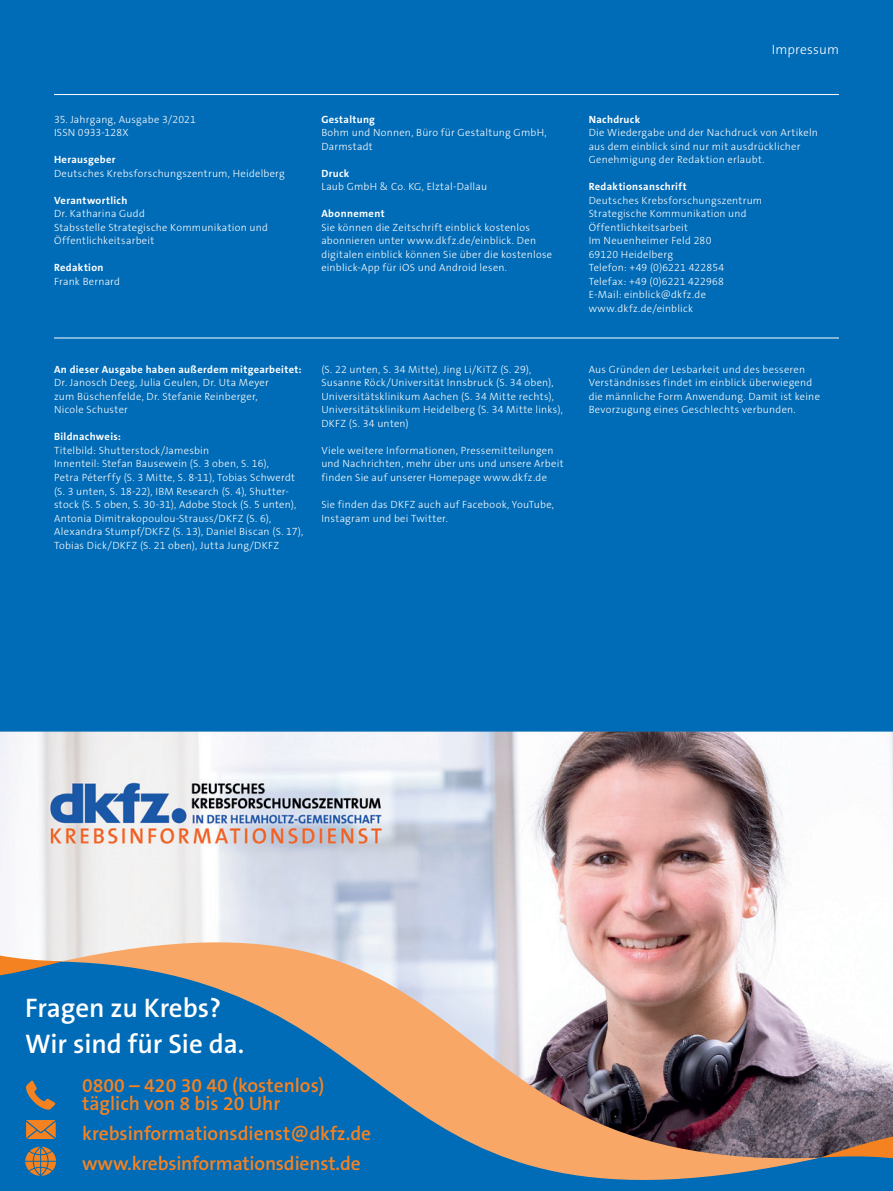
<style>
.page{position:relative;width:893px;height:1191px;background:#fff}
.page>*{position:absolute;margin:0;border:0;box-sizing:border-box;transform-origin:0 0}
.t1{font:600 27px/36px "The Sans B W6";color:#fff}
.t2{font:600 19.5px/18px "The Sans B W6";color:#f58220}
._00_rubrik{font:300 13.5px "The Sans Os F";letter-spacing:.01em;color:#fff}
._00_rubrik-2{font:300 10.5px/13.5px "The Sans Os F";letter-spacing:.025em;color:#fff}
._00_rubrik-3{font:700 10.5px "The Sans Os F";letter-spacing:.035em;color:#fff}
</style>
<div class="page">
<div style="left:1px;top:0;width:892px;height:1191px;background:#006bb6"></div>
<img style="left:0;top:731px;width:893px;height:213px">
<svg style="left:0;top:944px;width:893px;height:242px;fill:#fcfdfd"></svg>
<svg style="left:61px;top:863px;width:759px;height:323px"></svg>
<svg style="left:0;top:859px;width:63px;height:250px"></svg>
<svg style="left:25px;top:1146px;width:31px;height:29px"></svg>
<svg style="left:26px;top:1120px;width:30px;height:18px"></svg>
<img style="left:47px;top:779px;width:338px;height:68px">
<svg style="left:820px;top:1005px;width:73px;height:181px"></svg>
<hr style="left:54px;top:94px;width:785px;height:1px;background:#fff">
<hr style="left:54px;top:337px;width:785px;height:1px;background:#fff">
<p class="_00_rubrik-2" style="left:54px;top:112px;width:143px">35. Jahrgang, Ausgabe 3/2021</p>
<p class="_00_rubrik-2" style="left:54px;top:126px;width:76px">ISSN 0933-128X</p>
<p class="_00_rubrik-3" style="left:54px;top:153px;width:63px">Herausgeber</p>
<p class="_00_rubrik-2" style="left:54px;top:166px;width:232px">Deutsches Krebsforschungszentrum, Heidelberg</p>
<p class="_00_rubrik-3" style="left:54px;top:193px;width:75px">Verantwortlich</p>
<p class="_00_rubrik-2" style="left:54px;top:207px;width:92px">Dr. Katharina Gudd</p>
<p class="_00_rubrik-2" style="left:54px;top:220px;width:215px">Stabsstelle Strategische Kommunikation und<br>Öffentlichkeitsarbeit</p>
<p class="_00_rubrik-3" style="left:54px;top:261px;width:51px">Redaktion</p>
<p class="_00_rubrik-2" style="left:54px;top:274px;width:68px">Frank Bernard</p>
<p class="_00_rubrik-3" style="left:321px;top:112px;width:55px">Gestaltung</p>
<p class="_00_rubrik-2" style="left:321px;top:126px;width:227px">Bohm und Nonnen, Büro für Gestaltung GmbH,<br>Darmstadt</p>
<p class="_00_rubrik-3" style="left:321px;top:166px;width:30px">Druck</p>
<p class="_00_rubrik-2" style="left:321px;top:180px;width:167px">Laub GmbH &amp; Co. KG, Elztal-Dallau</p>
<p class="_00_rubrik-3" style="left:321px;top:207px;width:65px">Abonnement</p>
<p class="_00_rubrik-2" style="left:321px;top:220px;width:232px">Sie können die Zeitschrift einblick kostenlos abonnieren unter www.dkfz.de/einblick. Den digitalen einblick können Sie über die kostenlose einblick-App für iOS und Android lesen.</p>
<p class="_00_rubrik-3" style="left:54px;top:363px;width:249px">An dieser Ausgabe haben außerdem mitgearbeitet:</p>
<p class="_00_rubrik-2" style="left:54px;top:376px;width:216px">Dr. Janosch Deeg, Julia Geulen, Dr. Uta Meyer zum Büschenfelde, Dr. Stefanie Reinberger,<br>Nicole Schuster</p>
<p class="_00_rubrik-3" style="left:54px;top:430px;width:69px">Bildnachweis:</p>
<p class="_00_rubrik-2" style="left:54px;top:444px;width:157px">Titelbild: Shutterstock/Jamesbin</p>
<p class="_00_rubrik-2" style="left:54px;top:457px;width:251px">Innenteil: Stefan Bausewein (S. 3 oben, S. 16),<br>Petra Péterffy (S. 3 Mitte, S. 8-11), Tobias Schwerdt (S. 3 unten, S. 18-22), IBM Research (S. 4), Shutter&shy;stock (S. 5 oben, S. 30-31), Adobe Stock (S. 5 unten), Antonia Dimitrakopoulou-Strauss/DKFZ (S. 6), Alexandra Stumpf/DKFZ (S. 13), Daniel Biscan (S. 17), Tobias Dick/DKFZ (S. 21 oben), Jutta Jung/DKFZ</p>
<p class="_00_rubrik-2" style="left:321px;top:363px;width:243px">(S. 22 unten, S. 34 Mitte), Jing Li/KiTZ (S. 29), Susanne Röck/Universität Innsbruck (S. 34 oben), Universitätsklinikum Aachen (S. 34 Mitte rechts), Universitätsklinikum Heidelberg (S. 34 Mitte links), DKFZ (S. 34 unten)</p>
<p class="_00_rubrik-2" style="left:321px;top:444px;width:244px">Viele weitere Informationen, Pressemitteilungen und Nachrichten, mehr über uns und unsere Arbeit finden Sie auf unserer Homepage www.dkfz.de</p>
<p class="_00_rubrik-2" style="left:321px;top:498px;width:234px">Sie finden das DKFZ auch auf Facebook, YouTube,<br>Instagram und bei Twitter.</p>
<p class="_00_rubrik" style="left:772px;top:41px;width:69px">Impressum</p>
<p class="_00_rubrik-3" style="left:589px;top:112px;width:53px">Nachdruck</p>
<p class="_00_rubrik-2" style="left:589px;top:126px;width:231px">Die Wiedergabe und der Nachdruck von Artikeln aus dem einblick sind nur mit ausdrücklicher<br>Genehmigung der Redaktion erlaubt.</p>
<p class="_00_rubrik-3" style="left:589px;top:180px;width:100px">Redaktionsanschrift</p>
<p class="_00_rubrik-2" style="left:589px;top:193px;width:175px">Deutsches Krebsforschungszentrum</p>
<p class="_00_rubrik-2" style="left:589px;top:207px;width:159px">Strategische Kommunikation und<br>Öffentlichkeitsarbeit</p>
<p class="_00_rubrik-2" style="left:589px;top:234px;width:124px">Im Neuenheimer Feld 280</p>
<p class="_00_rubrik-2" style="left:589px;top:247px;width:86px">69120 Heidelberg</p>
<p class="_00_rubrik-2" style="left:589px;top:261px;width:137px">Telefon: +49 (0)6221 422854</p>
<p class="_00_rubrik-2" style="left:589px;top:274px;width:137px">Telefax: +49 (0)6221 422968</p>
<p class="_00_rubrik-2" style="left:589px;top:288px;width:119px">E-Mail: einblick@dkfz.de</p>
<p class="_00_rubrik-2" style="left:589px;top:301px;width:106px">www.dkfz.de/einblick</p>
<p class="_00_rubrik-2" style="left:589px;top:363px;width:233px">Aus Gründen der Lesbarkeit und des besseren Verständnisses findet im einblick überwiegend die männliche Form Anwendung. Damit ist keine Bevorzugung eines Geschlechts verbunden.</p>
<p class="t1" style="left:25px;top:989px;width:221px">Fragen zu Krebs?<br>Wir sind für Sie da.</p>
<p class="t2" style="left:82px;top:1076px;width:244px">0800 – 420 30 40 (kostenlos) täglich von 8 bis 20 Uhr</p>
<p class="t2" style="left:82px;top:1118px;width:291px;line-height:30px">krebsinformationsdienst@dkfz.de www.krebsinformationsdienst.de</p>
</div>
